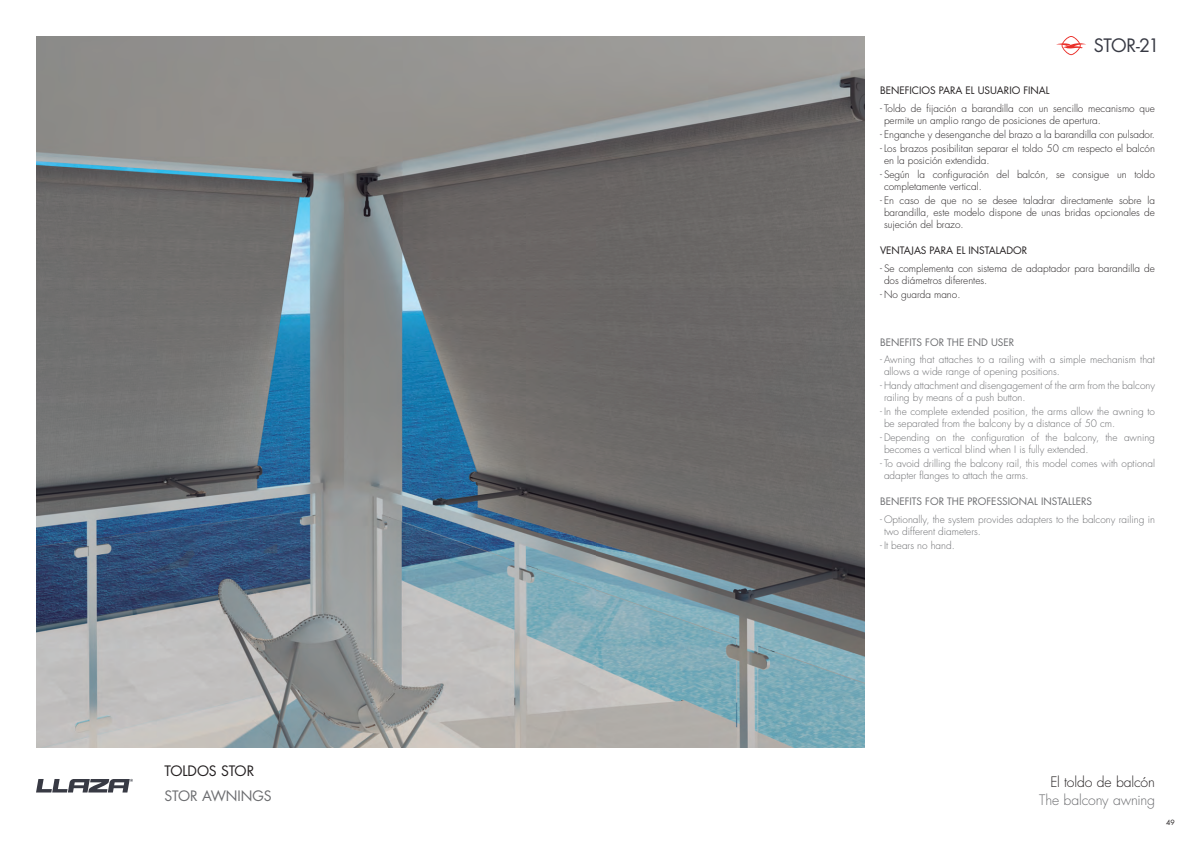
<style>
.page{position:relative;width:1191px;height:842px;background:#fff}
.page>*{position:absolute;margin:0;border:0;box-sizing:border-box;transform-origin:0 0}
.t1{font:18px "Futura";letter-spacing:-.03em;color:#383a44}
.t2{font:300 14px "Futura";letter-spacing:-.01em;color:#6c6d70}
.t3{font:300 14px "Futura";letter-spacing:-.01em;color:#231f20}
.t4{font:14px "Futura";letter-spacing:-.01em;color:#6c6d70}
.t5{font:14px "Futura";letter-spacing:-.01em;color:#231f20}
.t6{font:300 10px/12px "Futura";color:#6c6d70}
.t7{font:300 10px/12px "Futura";color:#231f20}
.t8{font:10px "Futura";color:#6c6d70}
.t9{font:10px "Futura";color:#231f20}
.t10{font:7px "Futura";color:#231f20}
</style>
<div class="page">
<svg style="left:1056px;top:36px;width:30px;height:19px"></svg>
<img style="left:595px;top:36px;width:270px;height:711px">
<svg style="left:36px;top:779px;width:97px;height:13px"></svg>
<img style="left:36px;top:36px;width:559px;height:711px">
<p class="t5" style="left:164px;top:762px;width:91px">TOLDOS STOR</p>
<p class="t4" style="left:164px;top:787px;width:109px">STOR AWNINGS</p>
<p class="t1" style="left:1093px;top:34px;width:67px">STOR-21</p>
<p class="t9" style="left:880px;top:84px;width:171px">BENEFICIOS PARA EL USUARIO FINAL</p>
<p class="t7" style="left:884px;top:103px;width:272px;text-indent:-4px">- Toldo de fijación a barandilla con un sencillo mecanismo que permite un amplio rango de posiciones de apertura.</p>
<p class="t7" style="left:880px;top:129px;width:276px">- Enganche y desenganche del brazo a la barandilla con pulsador.</p>
<p class="t7" style="left:884px;top:143px;width:272px;text-indent:-4px">- Los brazos posibilitan separar el toldo 50 cm respecto el balcón en la posición extendida.</p>
<p class="t7" style="left:884px;top:169px;width:272px;text-indent:-4px">- Según la configuración del balcón, se consigue un toldo completamente vertical.</p>
<p class="t7" style="left:884px;top:195px;width:272px;text-align:justify;text-indent:-4px">- En caso de que no se desee taladrar directamente sobre la barandilla, este modelo dispone de unas bridas opcionales de sujeción del brazo.</p>
<p class="t9" style="left:880px;top:244px;width:149px">VENTAJAS PARA EL INSTALADOR</p>
<p class="t7" style="left:884px;top:262px;width:272px;text-indent:-4px">- Se complementa con sistema de adaptador para barandilla de dos diámetros diferentes.</p>
<p class="t7" style="left:880px;top:288px;width:82px">- No guarda mano.</p>
<p class="t8" style="left:880px;top:335px;width:136px">BENEFITS FOR THE END USER</p>
<p class="t6" style="left:884px;top:354px;width:272px;text-indent:-4px">- Awning that attaches to a railing with a simple mechanism that allows a wide range of opening positions.</p>
<p class="t6" style="left:884px;top:380px;width:272px;text-indent:-4px">- Handy attachment and disengagement of the arm from the balcony railing by means of a push button.</p>
<p class="t6" style="left:884px;top:406px;width:272px;text-indent:-4px">- In the complete extended position, the arms allow the awning to be separated from the balcony by a distance of 50 cm.</p>
<p class="t6" style="left:884px;top:432px;width:272px;text-indent:-4px">- Depending on the configuration of the balcony, the awning becomes a vertical blind when I is fully extended.</p>
<p class="t6" style="left:884px;top:458px;width:272px;text-indent:-4px">- To avoid drilling the balcony rail, this model comes with optional adapter flanges to attach the arms.</p>
<p class="t8" style="left:880px;top:495px;width:213px">BENEFITS FOR THE PROFESSIONAL INSTALLERS</p>
<p class="t6" style="left:884px;top:514px;width:272px;text-indent:-4px">- Optionally, the system provides adapters to the balcony railing in two different diameters.</p>
<p class="t6" style="left:880px;top:540px;width:76px">- It bears no hand.</p>
<p class="t3" style="left:1050px;top:774px;width:106px">El toldo de balcón</p>
<p class="t2" style="left:1039px;top:792px;width:117px">The balcony awning</p>
<p class="t10" style="left:1166px;top:818px;width:10px">49</p>
</div>
